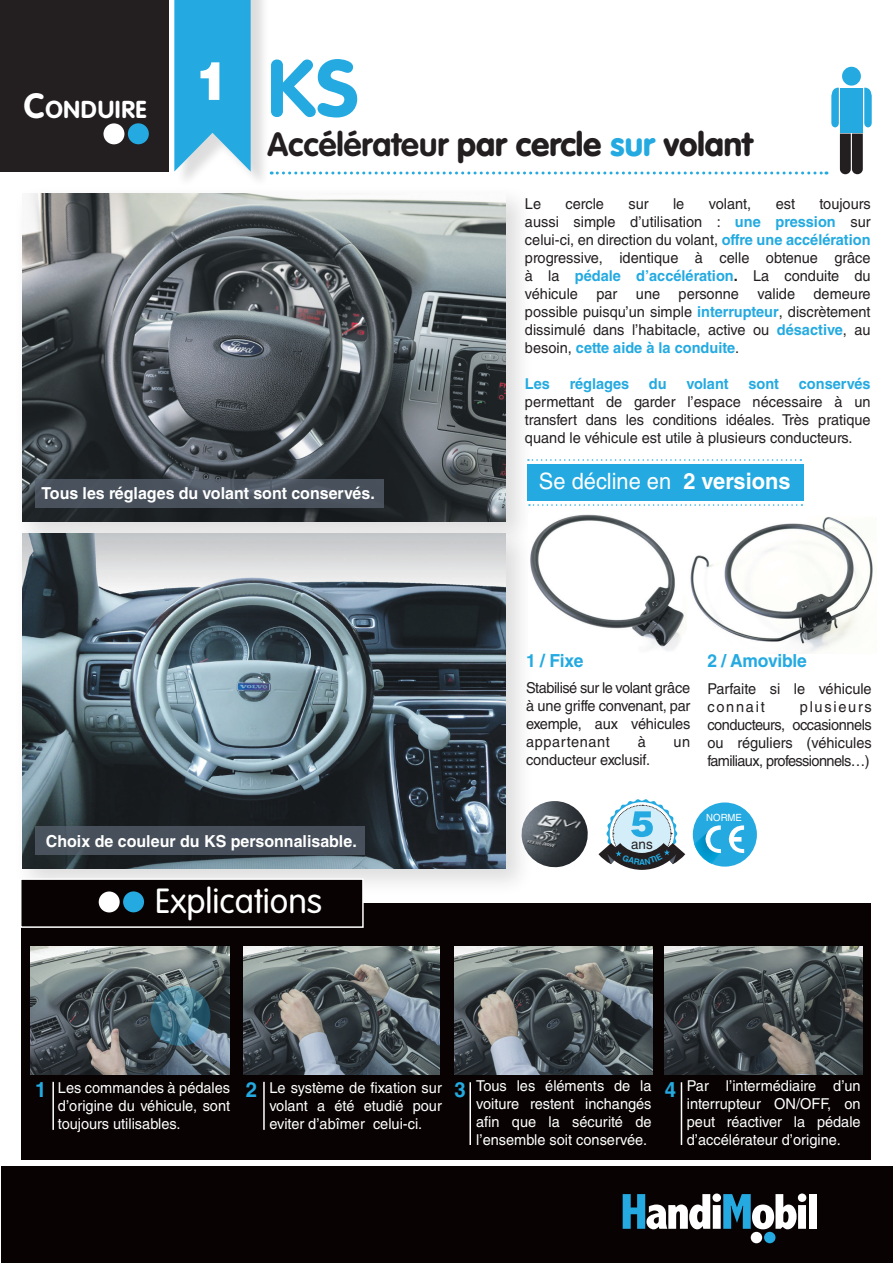
<style>
.page{position:relative;width:893px;height:1263px;background:#fff}
.page>*{position:absolute;margin:0;border:0;box-sizing:border-box;transform-origin:0 0}
.t1{font:700 79.5px "VAG Rounded Std";color:#24aae1}
.t2{font:900 52.5px "Helvetica LT Std";color:#fff}
.t3{font:300 34.35px "VAG Rounded Std";color:#fff}
.t4{font:900 33px "VAG Rounded Std";color:#231f20}
.t5{font:700 24.15px "VAG Rounded Std";letter-spacing:.03em;color:#fff}
.t6{font:22.5px "Helvetica LT Std";color:#fff}
.t7{font:700 21px "Helvetica LT Std";color:#24aae1}
.t8{font:700 18px "Helvetica LT Std";letter-spacing:-.01em;color:#24aae1}
.t9{font:700 16.5px "Helvetica LT Std";color:#fff}
.t10{font:15px/18px "Helvetica LT Std";color:#231f20;text-align:justify}
.t11{font:15px/18px "Helvetica LT Std";color:#fff;text-align:justify}
.t12{font:700 15px "Helvetica LT Std";color:#24aae1}
.t13{font:13.8px "Helvetica LT Std";color:#231f20}
.t14{font:9.9px "Helvetica LT Std";color:#fff}
.t15{font:700 8.25px "Helvetica";color:#24aae1}
.s1{font-size:34.5px}
.s2{font-weight:700}
.s3{color:#24aae1}
.s4{font-weight:700;color:#24aae1}
</style>
<div class="page">
<div style="left:1px;top:1166px;width:892px;height:97px;background:#080302"></div>
<div style="left:751px;top:1232px;width:11px;height:11px;background:#fff;border-radius:50%"></div>
<div style="left:764px;top:1232px;width:11px;height:11px;background:#24aae1;border-radius:50%"></div>
<div style="left:809px;top:1194px;width:8px;height:35px;background:#fff"></div>
<svg style="left:623px;top:1193px;width:183px;height:36px"></svg>
<div style="left:21px;top:903px;width:850px;height:256px;background:#080302"></div>
<div style="left:0;top:0;width:169px;height:171px;background:#231f20"></div>
<div style="left:103px;top:123px;width:21px;height:21px;background:#fff;border-radius:50%"></div>
<div style="left:128px;top:123px;width:21px;height:21px;background:#24aae1;border-radius:50%"></div>
<svg style="left:271px;top:171px;width:556px;height:3px"></svg>
<div style="left:842px;top:67px;width:19px;height:19px;background:#24aae1;border-radius:50%"></div>
<svg style="left:831px;top:88px;width:8px;height:39px"></svg>
<svg style="left:864px;top:88px;width:8px;height:39px"></svg>
<div style="left:840px;top:88px;width:23px;height:44px;background:#24aae1"></div>
<svg style="left:840px;top:134px;width:23px;height:40px"></svg>
<div style="left:13px;top:184px;width:522px;height:366px;background:#231f20;opacity:.15"></div>
<img style="left:23px;top:194px;width:483px;height:327px">
<div style="left:13px;top:524px;width:522px;height:373px;background:#231f20;opacity:.15"></div>
<img style="left:23px;top:534px;width:483px;height:334px">
<div style="left:177px;top:0;width:92px;height:189px;background:#231f20;opacity:.15"></div>
<svg style="left:174px;top:0;width:77px;height:171px;background:#3cb2e2"></svg>
<div style="left:20px;top:878px;width:344px;height:50px;background:#080302;border:2px solid #fff"></div>
<img style="left:30px;top:947px;width:200px;height:127px">
<img style="left:243px;top:947px;width:196px;height:127px">
<img style="left:454px;top:947px;width:198px;height:127px">
<img style="left:528px;top:514px;width:156px;height:141px">
<img style="left:690px;top:517px;width:183px;height:137px">
<img style="left:665px;top:947px;width:198px;height:127px">
<svg style="left:35px;top:479px;width:349px;height:29px;background:#4a535e"></svg>
<div style="left:35px;top:826px;width:330px;height:29px;background:#47505b"></div>
<hr style="left:52px;top:1082px;width:2px;height:48px;background:#fff">
<hr style="left:263px;top:1082px;width:2px;height:48px;background:#fff">
<hr style="left:469px;top:1082px;width:2px;height:63px;background:#fff">
<hr style="left:681px;top:1082px;width:1px;height:63px;background:#fff">
<div style="left:99px;top:891px;width:21px;height:21px;background:#fff;border-radius:50%"></div>
<div style="left:123px;top:891px;width:21px;height:21px;background:#24aae1;border-radius:50%"></div>
<div style="left:527px;top:465px;width:276px;height:36px;background:#24aae1"></div>
<svg style="left:528px;top:459px;width:273px;height:2px"></svg>
<svg style="left:529px;top:504px;width:273px;height:2px"></svg>
<div style="left:693px;top:802px;width:64px;height:65px;background:#24aae1;border-radius:50%"></div>
<svg style="left:694px;top:825px;width:27px;height:39px"></svg>
<svg style="left:729px;top:825px;width:15px;height:28px"></svg>
<img style="left:519px;top:801px;width:69px;height:69px">
<svg style="left:150px;top:986px;width:60px;height:60px;background:#4b7b8e"></svg>
<svg style="left:598px;top:799px;width:87px;height:71px"></svg>
<h3 class="t5" style="left:24px;top:96px;width:124px"><span class="s1">C</span>ONDUIRE</h3>
<h2 class="t2" style="left:195px;top:47px;width:35px">1</h2>
<h1 class="t1" style="left:267px;top:42px;width:93px">KS</h1>
<h3 class="t4" style="left:267px;top:125px;width:487px"><span class="s2">Accélérateur</span> par cercle <span class="s3">sur</span> volant</h3>
<p class="t10" style="left:525px;top:195px;width:347px;text-indent:294px">toujours aussi simple d’utilisation : <span class="s4">une pression</span> sur celui-ci, en direction du volant, <span class="s4">offre une accélération </span>progressive, identique à celle obtenue grâce à la <span class="s4">pédale d’accélération</span><span class="s2">.</span> La conduite du véhicule par une personne valide demeure possible puisqu’un simple <span class="s4">interrupteur</span>, discrètement dissimulé dans l’habitacle, active ou <span class="s4">désactive</span>, au besoin, <span class="s4">cette aide à la conduite</span>.</p>
<p class="t12" style="left:525px;top:374px;width:27px">Les</p>
<p class="t12" style="left:570px;top:374px;width:61px">réglages</p>
<p class="t12" style="left:649px;top:374px;width:19px">du</p>
<p class="t12" style="left:686px;top:374px;width:44px">volant</p>
<p class="t12" style="left:748px;top:374px;width:32px">sont</p>
<p class="t12" style="left:799px;top:374px;width:73px">conservés</p>
<p class="t10" style="left:525px;top:393px;width:347px">permettant de garder l’espace nécessaire à un transfert dans les conditions idéales. Très pratique quand le véhicule est utile à plusieurs conducteurs.</p>
<p class="t10" style="left:525px;top:195px;width:18px">Le</p>
<p class="t10" style="left:566px;top:195px;width:40px">cercle</p>
<p class="t10" style="left:628px;top:195px;width:22px">sur</p>
<p class="t10" style="left:673px;top:195px;width:13px">le</p>
<p class="t10" style="left:709px;top:195px;width:44px">volant,</p>
<p class="t10" style="left:776px;top:195px;width:21px">est</p>
<p class="t9" style="left:41px;top:483px;width:335px">Tous les réglages du volant sont conservés.</p>
<p class="t9" style="left:46px;top:831px;width:313px">Choix de couleur du KS personnalisable.</p>
<h3 class="t3" style="left:155px;top:881px;width:168px">Explications</h3>
<h3 class="t6" style="left:539px;top:468px;width:253px">Se décline en <span class="s2">2 versions</span></h3>
<p class="t8" style="left:526px;top:650px;width:59px">1 / Fixe</p>
<p class="t10" style="left:526px;top:678px;width:166px">Stabilisé sur le volant grâce à une griffe convenant, par exemple, aux véhicules appartenant</p>
<p class="t10" style="left:638px;top:732px;width:10px">à</p>
<p class="t10" style="left:674px;top:732px;width:18px">un</p>
<p class="t10" style="left:526px;top:750px;width:126px">conducteur exclusif.</p>
<p class="t8" style="left:707px;top:650px;width:101px">2 / Amovible</p>
<p class="t10" style="left:707px;top:680px;width:166px">Parfaite si le véhicule connait</p>
<p class="t10" style="left:707px;top:698px;width:166px;text-indent:92px">plusieurs conducteurs, occasionnels ou réguliers (véhicules familiaux, professionnels…)</p>
<p class="t13" style="left:631px;top:836px;width:23px">ans</p>
<p class="t15" style="left:639px;top:855px;width:7px">A</p>
<p class="t14" style="left:706px;top:812px;width:37px">NORME</p>
<p class="t11" style="left:58px;top:1078px;width:174px">Les commandes à pédales d’origine du véhicule, sont toujours utilisables.</p>
<p class="t11" style="left:269px;top:1078px;width:174px">Le système de fixation sur volant a été etudié pour eviter d’abîmer celui-ci.</p>
<p class="t11" style="left:476px;top:1077px;width:177px">Tous les éléments de la voiture restent inchangés afin que la sécurité de l’ensemble soit conservée.</p>
<h3 class="t7" style="left:35px;top:1077px;width:13px">1</h3>
<h3 class="t7" style="left:246px;top:1077px;width:13px">2</h3>
<h3 class="t7" style="left:454px;top:1077px;width:13px">3</h3>
<h3 class="t7" style="left:665px;top:1077px;width:13px">4</h3>
<p class="t11" style="left:687px;top:1077px;width:175px">Par l’intermédiaire d’un interrupteur ON/OFF, on peut réactiver la pédale d’accélérateur d’origine.</p>
</div>
